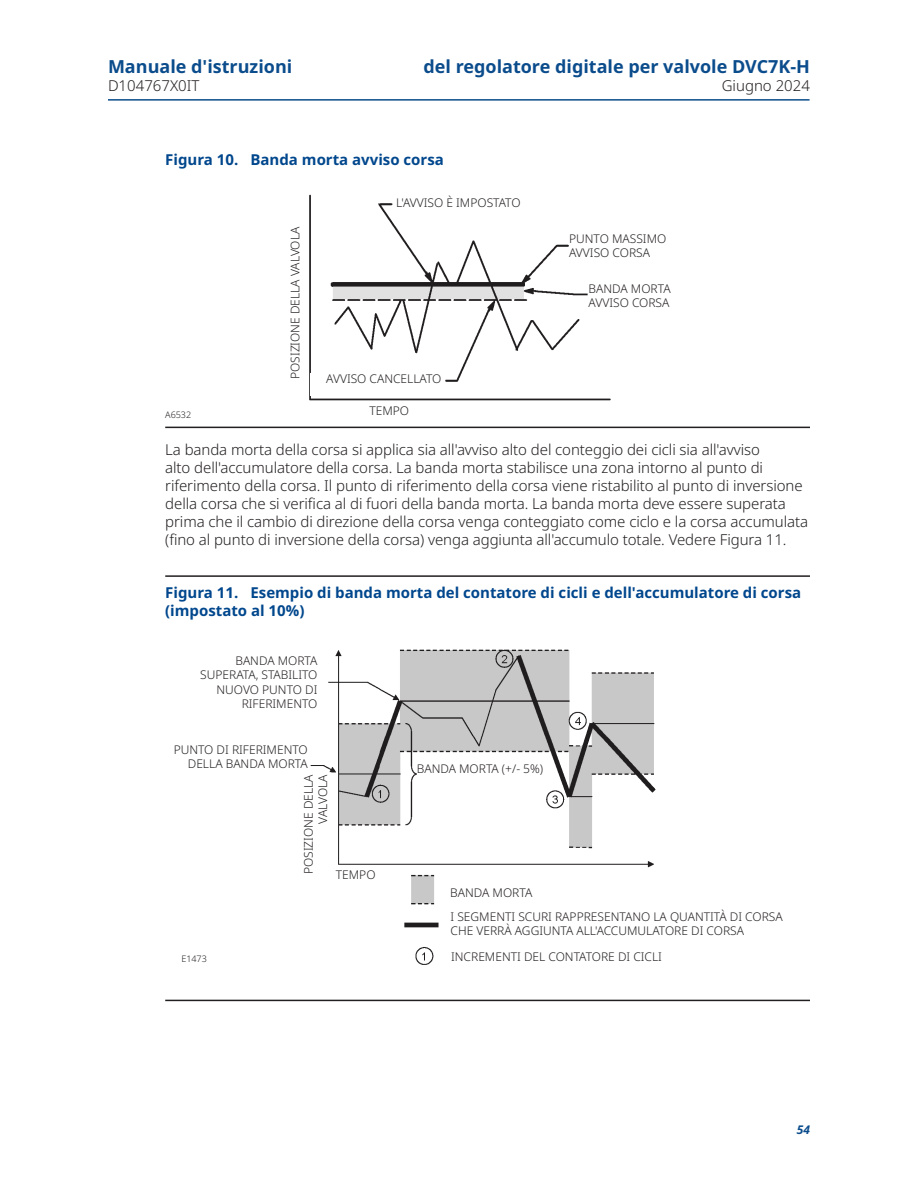
<style>
.page{position:relative;width:918px;height:1188px;background:#fff}
.page>*{position:absolute;margin:0;border:0;box-sizing:border-box;transform-origin:0 0}
.t1{font:700 18px "Noto Sans";color:#0b4c8c}
.t2{font:300 15px/18px "Noto Sans";letter-spacing:-.005em;color:#231f20}
.t3{font:700 15px/18px "Noto Sans";color:#01478d}
.t4{font:300 12px/14.4px "Noto Sans";color:#231f20}
.t5{font:italic 700 12px "Noto Sans";color:#0b4c8c}
.t6{font:300 9px "Noto Sans";color:#231f20}
</style>
<div class="page">
<hr style="left:108px;top:99px;width:702px;height:2px;background:#0b4c8c">
<hr style="left:165px;top:427px;width:645px;height:1px;background:#231f20">
<hr style="left:165px;top:575px;width:645px;height:2px;background:#231f20">
<hr style="left:165px;top:1000px;width:645px;height:1px;background:#231f20">
<img style="left:309px;top:194px;width:302px;height:207px">
<div style="left:396px;top:198px;width:132px;height:12px;background:#fff"></div>
<div style="left:569px;top:233px;width:123px;height:27px;background:#fff"></div>
<div style="left:589px;top:283px;width:98px;height:27px;background:#fff"></div>
<div style="left:310px;top:374px;width:131px;height:22px;background:#fff"></div>
<img style="left:310px;top:649px;width:346px;height:316px">
<div style="left:175px;top:655px;width:142px;height:56px;background:#fff"></div>
<div style="left:303px;top:774px;width:27px;height:107px;background:#fff"></div>
<div style="left:336px;top:869px;width:43px;height:13px;background:#fff"></div>
<div style="left:417px;top:763px;width:126px;height:13px;background:#fff"></div>
<div style="left:450px;top:887px;width:108px;height:13px;background:#fff"></div>
<div style="left:451px;top:951px;width:273px;height:19px;background:#fff"></div>
<div style="left:451px;top:911px;width:356px;height:27px;background:#fff"></div>
<p class="t1" style="left:108px;top:57px;width:186px">Manuale d'istruzioni</p>
<p class="t1" style="left:423px;top:57px;width:388px">del regolatore digitale per valvole DVC7K-H</p>
<p class="t2" style="left:108px;top:77px;width:93px">D104767X0IT</p>
<p class="t2" style="left:722px;top:77px;width:90px">Giugno 2024</p>
<p class="t3" style="left:165px;top:151px;width:280px">Figura 10. Banda morta avviso corsa</p>
<p class="t6" style="left:165px;top:410px;width:28px">A6532</p>
<p class="t4" style="left:288px;top:379px;width:154px;rotate:-90deg">POSIZIONE DELLA VALVOLA</p>
<p class="t4" style="left:396px;top:196px;width:126px">L'AVVISO È IMPOSTATO</p>
<p class="t4" style="left:326px;top:372px;width:117px">AVVISO CANCELLATO</p>
<p class="t4" style="left:369px;top:403px;width:41px">TEMPO</p>
<p class="t4" style="left:569px;top:232px;width:99px">PUNTO MASSIMO<br>AVVISO CORSA</p>
<p class="t4" style="left:589px;top:281px;width:84px">BANDA MORTA<br>AVVISO CORSA</p>
<p class="t2" style="left:165px;top:440px;width:644px">La banda morta della corsa si applica sia all'avviso alto del conteggio dei cicli sia all'avviso<br>alto dell'accumulatore della corsa. La banda morta stabilisce una zona intorno al punto di riferimento della corsa. Il punto di riferimento della corsa viene ristabilito al punto di inversione della corsa che si verifica al di fuori della banda morta. La banda morta deve essere superata prima che il cambio di direzione della corsa venga conteggiato come ciclo e la corsa accumulata (fino al punto di inversione della corsa) venga aggiunta all'accumulo totale. Vedere Figura 11.</p>
<p class="t3" style="left:165px;top:584px;width:638px">Figura 11. Esempio di banda morta del contatore di cicli e dell'accumulatore di corsa (impostato al 10%)</p>
<p class="t4" style="left:200px;top:653px;width:119px;text-align:right">BANDA MORTA<br>SUPERATA, STABILITO<br>NUOVO PUNTO DI<br>RIFERIMENTO</p>
<p class="t4" style="left:174px;top:742px;width:136px;text-align:right">PUNTO DI RIFERIMENTO<br>DELLA BANDA MORTA</p>
<p class="t4" style="left:302px;top:874px;width:101px;text-align:right;rotate:-90deg">POSIZIONE DELLA<br>VALVOLA</p>
<p class="t4" style="left:336px;top:868px;width:41px">TEMPO</p>
<p class="t4" style="left:417px;top:761px;width:128px">BANDA MORTA (+/- 5%)</p>
<p class="t4" style="left:450px;top:885px;width:84px">BANDA MORTA</p>
<p class="t6" style="left:181px;top:954px;width:27px">E1473</p>
<p class="t4" style="left:451px;top:910px;width:334px">I SEGMENTI SCURI RAPPRESENTANO LA QUANTITÀ DI CORSA<br>CHE VERRÀ AGGIUNTA ALL'ACCUMULATORE DI CORSA</p>
<p class="t4" style="left:451px;top:949px;width:212px">INCREMENTI DEL CONTATORE DI CICLI</p>
<p class="t5" style="left:797px;top:1121px;width:15px">54</p>
</div>
